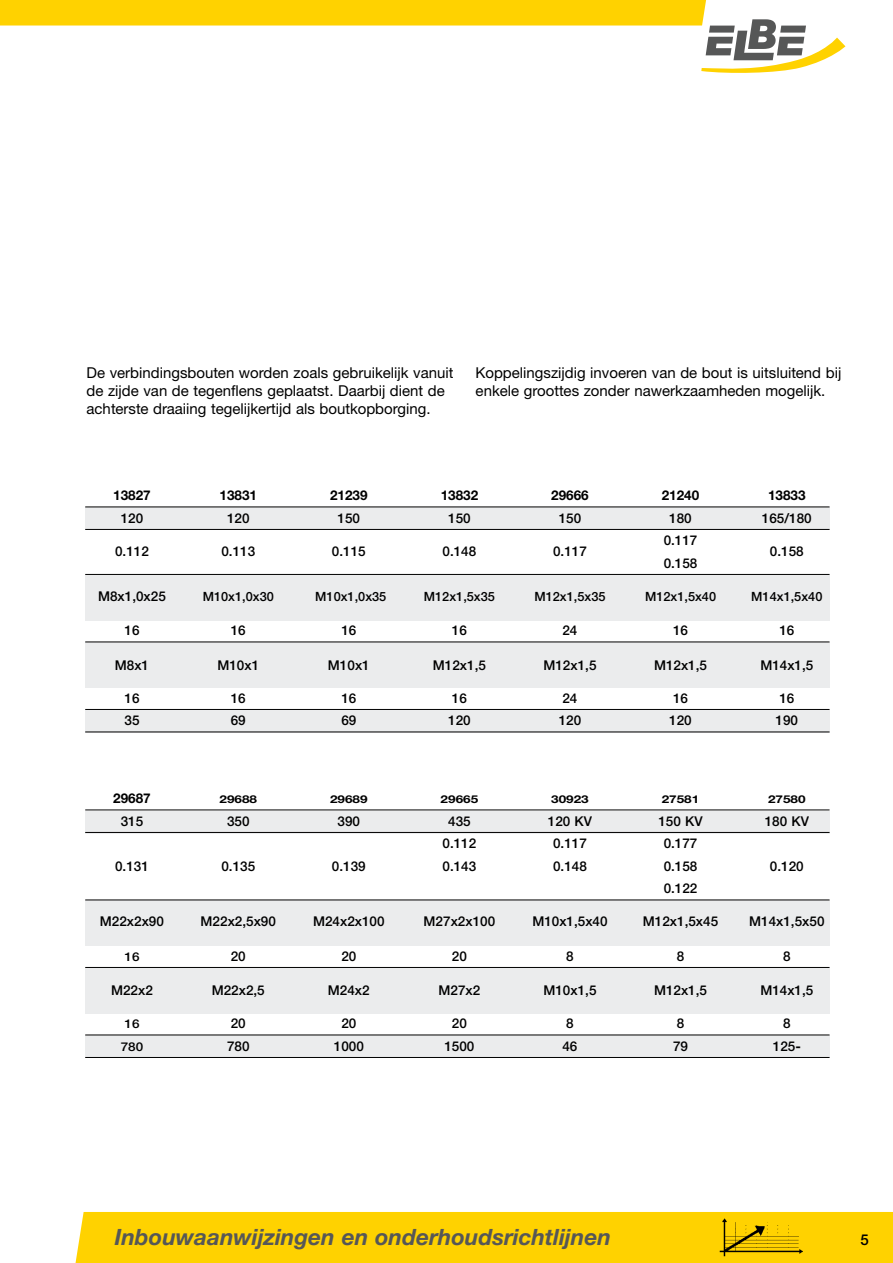
<style>
.page{position:relative;width:893px;height:1263px;background:#fff}
.page>*{position:absolute;margin:0;border:0;box-sizing:border-box;transform-origin:0 0}
.t1{font:italic 700 22.5px "Helvetica Neue LTW1 G";color:#565757}
.t2{font:15px/18px "Helvetica Neue LTW1 G";color:#000}
.t3{font:500 15px "Helvetica Neue LTW1 G";color:#000}
.t4{font:500 13.5px "Helvetica Neue LTW1 G";color:#000}
.t5{font:700 13.5px "Helvetica Neue LTW1 G";color:#000}
.t6{font:500 12.75px "Helvetica Neue LTW1 G";color:#000}
.t7{font:500 12.15px "Helvetica Neue LTW1 G";color:#000;scale:1.11 1}
.t8{font:700 10.8px "Helvetica Neue LTW1 G";color:#000;scale:1.25 1}
.s1{font-weight:700}
</style>
<div class="page">
<div style="left:76px;top:1212px;width:817px;height:51px;background:#ffd200"></div>
<svg style="left:0;top:0;width:845px;height:73px"></svg>
<div style="left:85px;top:507px;width:744px;height:23px;background:#ebeced"></div>
<div style="left:85px;top:575px;width:744px;height:45px;background:#ebeced"></div>
<div style="left:85px;top:643px;width:744px;height:45px;background:#ebeced"></div>
<div style="left:85px;top:710px;width:744px;height:22px;background:#ebeced"></div>
<div style="left:85px;top:811px;width:744px;height:23px;background:#ebeced"></div>
<div style="left:85px;top:901px;width:744px;height:45px;background:#ebeced"></div>
<div style="left:85px;top:968px;width:744px;height:45px;background:#ebeced"></div>
<div style="left:85px;top:1036px;width:744px;height:22px;background:#ebeced"></div>
<hr style="left:85px;top:809px;width:744px;height:1px;background:#000">
<hr style="left:85px;top:832px;width:744px;height:1px;background:#000">
<hr style="left:85px;top:899px;width:744px;height:1px;background:#000">
<hr style="left:85px;top:967px;width:744px;height:1px;background:#000">
<hr style="left:85px;top:1034px;width:744px;height:1px;background:#000">
<hr style="left:85px;top:1057px;width:744px;height:1px;background:#000">
<hr style="left:85px;top:506px;width:744px;height:1px;background:#000">
<hr style="left:85px;top:529px;width:744px;height:1px;background:#000">
<hr style="left:85px;top:574px;width:744px;height:1px;background:#000">
<hr style="left:85px;top:641px;width:744px;height:1px;background:#000">
<hr style="left:85px;top:709px;width:744px;height:1px;background:#000">
<hr style="left:85px;top:731px;width:744px;height:1px;background:#000">
<img style="left:719px;top:1218px;width:83px;height:38px">
<p class="t2" style="left:87px;top:363px;width:368px">De verbindingsbouten worden zoals gebruikelijk vanuit de zijde van de tegenflens geplaatst. Daarbij dient de achterste draaiing tegelijkertijd als boutkopborging.</p>
<p class="t2" style="left:476px;top:363px;width:367px">Koppelingszijdig invoeren van de bout is uitsluitend bij enkele groottes zonder nawerkzaamheden mogelijk.</p>
<p class="t5" style="left:113px;top:487px;width:39px">13827</p>
<p class="t5" style="left:220px;top:487px;width:39px">13831</p>
<p class="t5" style="left:330px;top:487px;width:39px">21239</p>
<p class="t5" style="left:441px;top:487px;width:39px">13832</p>
<p class="t5" style="left:551px;top:487px;width:39px">29666</p>
<p class="t5" style="left:662px;top:487px;width:39px">21240</p>
<p class="t5" style="left:768px;top:487px;width:39px">13833</p>
<p class="t4" style="left:121px;top:510px;width:24px">120</p>
<p class="t4" style="left:227px;top:510px;width:24px">120</p>
<p class="t4" style="left:338px;top:510px;width:24px">150</p>
<p class="t4" style="left:448px;top:510px;width:24px">150</p>
<p class="t4" style="left:559px;top:510px;width:24px">150</p>
<p class="t4" style="left:669px;top:510px;width:24px">180</p>
<p class="t4" style="left:762px;top:510px;width:51px">165/180</p>
<p class="t4" style="left:115px;top:543px;width:35px">0.112</p>
<p class="t4" style="left:221px;top:543px;width:35px">0.113</p>
<p class="t4" style="left:332px;top:543px;width:35px">0.115</p>
<p class="t4" style="left:443px;top:543px;width:35px">0.148</p>
<p class="t4" style="left:553px;top:543px;width:35px">0.117</p>
<p class="t4" style="left:664px;top:532px;width:35px">0.117</p>
<p class="t4" style="left:770px;top:543px;width:35px">0.158</p>
<p class="t4" style="left:664px;top:555px;width:35px">0.158</p>
<p class="t4" style="left:98px;top:588px;width:69px">M8x1,0x25</p>
<p class="t6" style="left:203px;top:588px;width:73px">M10x1,0x30</p>
<p class="t6" style="left:315px;top:588px;width:73px">M10x1,0x35</p>
<p class="t6" style="left:424px;top:588px;width:73px">M12x1,5x35</p>
<p class="t6" style="left:534px;top:588px;width:73px">M12x1,5x35</p>
<p class="t6" style="left:645px;top:588px;width:73px">M12x1,5x40</p>
<p class="t6" style="left:751px;top:588px;width:73px">M14x1,5x40</p>
<p class="t4" style="left:124px;top:622px;width:17px">16</p>
<p class="t4" style="left:231px;top:622px;width:17px">16</p>
<p class="t4" style="left:341px;top:622px;width:17px">16</p>
<p class="t4" style="left:452px;top:622px;width:17px">16</p>
<p class="t4" style="left:562px;top:622px;width:17px">24</p>
<p class="t4" style="left:673px;top:622px;width:17px">16</p>
<p class="t4" style="left:779px;top:622px;width:17px">16</p>
<p class="t4" style="left:115px;top:657px;width:36px">M8x1</p>
<p class="t4" style="left:217px;top:657px;width:43px">M10x1</p>
<p class="t4" style="left:328px;top:657px;width:43px">M10x1</p>
<p class="t4" style="left:433px;top:657px;width:55px">M12x1,5</p>
<p class="t4" style="left:543px;top:657px;width:55px">M12x1,5</p>
<p class="t4" style="left:654px;top:657px;width:55px">M12x1,5</p>
<p class="t4" style="left:760px;top:657px;width:55px">M14x1,5</p>
<p class="t4" style="left:124px;top:690px;width:17px">16</p>
<p class="t4" style="left:231px;top:690px;width:17px">16</p>
<p class="t4" style="left:341px;top:690px;width:17px">16</p>
<p class="t4" style="left:452px;top:690px;width:17px">16</p>
<p class="t4" style="left:562px;top:690px;width:17px">24</p>
<p class="t4" style="left:673px;top:690px;width:17px">16</p>
<p class="t4" style="left:779px;top:690px;width:17px">16</p>
<p class="t4" style="left:124px;top:712px;width:17px">35</p>
<p class="t4" style="left:231px;top:712px;width:17px">69</p>
<p class="t4" style="left:341px;top:712px;width:17px">69</p>
<p class="t4" style="left:448px;top:712px;width:24px">120</p>
<p class="t4" style="left:559px;top:712px;width:24px">120</p>
<p class="t4" style="left:669px;top:712px;width:24px">120</p>
<p class="t4" style="left:776px;top:712px;width:24px">190</p>
<p class="t5" style="left:113px;top:790px;width:39px">29687</p>
<p class="t8" style="left:220px;top:793px;width:32px">29688</p>
<p class="t8" style="left:330px;top:793px;width:32px">29689</p>
<p class="t8" style="left:441px;top:793px;width:32px">29665</p>
<p class="t8" style="left:551px;top:793px;width:32px">30923</p>
<p class="t8" style="left:662px;top:793px;width:32px">27581</p>
<p class="t8" style="left:768px;top:793px;width:32px">27580</p>
<p class="t4" style="left:121px;top:813px;width:24px">315</p>
<p class="t4" style="left:227px;top:813px;width:24px">350</p>
<p class="t4" style="left:338px;top:813px;width:24px">390</p>
<p class="t4" style="left:448px;top:813px;width:24px">435</p>
<p class="t4" style="left:548px;top:813px;width:46px">120 KV</p>
<p class="t4" style="left:658px;top:813px;width:46px">150 KV</p>
<p class="t4" style="left:765px;top:813px;width:46px">180 KV</p>
<p class="t4" style="left:443px;top:835px;width:35px">0.112</p>
<p class="t4" style="left:553px;top:835px;width:35px">0.117</p>
<p class="t4" style="left:664px;top:835px;width:35px">0.177</p>
<p class="t4" style="left:115px;top:858px;width:35px">0.131</p>
<p class="t4" style="left:221px;top:858px;width:35px">0.135</p>
<p class="t4" style="left:332px;top:858px;width:35px">0.139</p>
<p class="t4" style="left:443px;top:858px;width:35px">0.143</p>
<p class="t4" style="left:553px;top:858px;width:35px">0.148</p>
<p class="t4" style="left:664px;top:858px;width:35px">0.158</p>
<p class="t4" style="left:770px;top:858px;width:35px">0.120</p>
<p class="t4" style="left:664px;top:880px;width:35px">0.122</p>
<p class="t4" style="left:100px;top:913px;width:66px">M22x2x90</p>
<p class="t4" style="left:201px;top:913px;width:77px">M22x2,5x90</p>
<p class="t4" style="left:313px;top:913px;width:73px">M24x2x100</p>
<p class="t4" style="left:424px;top:913px;width:73px">M27x2x100</p>
<p class="t4" style="left:532px;top:913px;width:77px">M10x1,5x40</p>
<p class="t4" style="left:643px;top:913px;width:77px">M12x1,5x45</p>
<p class="t4" style="left:749px;top:913px;width:77px">M14x1,5x50</p>
<p class="t7" style="left:124px;top:949px;width:15px">16</p>
<p class="t4" style="left:231px;top:948px;width:17px">20</p>
<p class="t4" style="left:341px;top:948px;width:17px">20</p>
<p class="t4" style="left:452px;top:948px;width:17px">20</p>
<p class="t4" style="left:566px;top:948px;width:9px">8</p>
<p class="t4" style="left:677px;top:948px;width:9px">8</p>
<p class="t4" style="left:783px;top:948px;width:9px">8</p>
<p class="t4" style="left:111px;top:982px;width:43px">M22x2</p>
<p class="t4" style="left:212px;top:982px;width:55px">M22x2,5</p>
<p class="t4" style="left:328px;top:982px;width:43px">M24x2</p>
<p class="t4" style="left:439px;top:982px;width:43px">M27x2</p>
<p class="t4" style="left:543px;top:982px;width:55px">M10x1,5</p>
<p class="t4" style="left:654px;top:982px;width:55px">M12x1,5</p>
<p class="t4" style="left:760px;top:982px;width:55px">M14x1,5</p>
<p class="t7" style="left:124px;top:1016px;width:15px">16</p>
<p class="t4" style="left:231px;top:1015px;width:17px">20</p>
<p class="t4" style="left:341px;top:1015px;width:17px">20</p>
<p class="t4" style="left:452px;top:1015px;width:17px">20</p>
<p class="t4" style="left:566px;top:1015px;width:9px">8</p>
<p class="t4" style="left:677px;top:1015px;width:9px">8</p>
<p class="t4" style="left:783px;top:1015px;width:9px">8</p>
<p class="t7" style="left:121px;top:1039px;width:22px">780</p>
<p class="t4" style="left:227px;top:1038px;width:24px">780</p>
<p class="t4" style="left:334px;top:1038px;width:32px">1000</p>
<p class="t4" style="left:444px;top:1038px;width:32px">1500</p>
<p class="t4" style="left:562px;top:1038px;width:17px">46</p>
<p class="t4" style="left:673px;top:1038px;width:17px">79</p>
<p class="t4" style="left:773px;top:1038px;width:30px">125<span class="s1">-</span></p>
<h1 class="t1" style="left:115px;top:1223px;width:498px">Inbouwaanwijzingen en onderhoudsrichtlijnen</h1>
<p class="t3" style="left:860px;top:1231px;width:10px">5</p>
</div>
